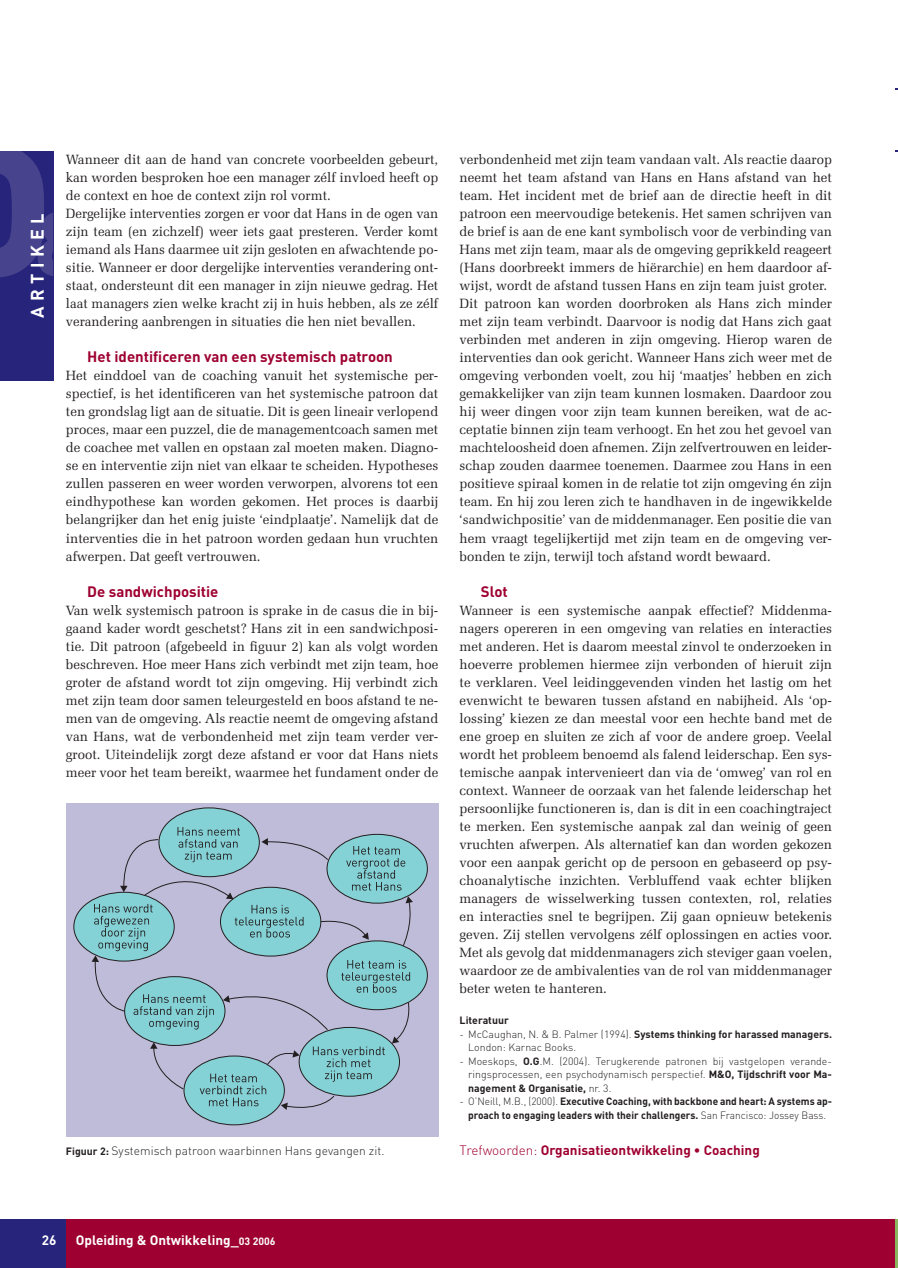
<style>
.page{position:relative;width:898px;height:1268px;background:#fff}
.page>*{position:absolute;margin:0;border:0;box-sizing:border-box;transform-origin:0 0}
.t1{font:700 18px "DIN";letter-spacing:.3em;color:#fff}
.t2{font:700 15px "DIN";color:#9e0031}
.t3{font:13.5px/18px "Zapf Elliptical 711 BT";color:#231f20;text-align:justify}
.t4{font:700 13.5px "DIN";color:#9e0031}
.t5{font:700 13.5px "DIN";color:#fff}
.t6{font:300 12px "DIN";letter-spacing:.005em;color:#231f20}
.t7{font:300 10.5px/13.5px "DIN";letter-spacing:.005em;color:#231f20}
.t8{font:700 10.5px/13.5px "DIN";color:#231f20;text-align:center;scale:.96 1}
.t9{font:700 10.5px "DIN";color:#231f20}
.s1{font-weight:700}
.s2{font-weight:300}
.s3{font-weight:700;font-size:10.5px}
.s4{font-size:10.5px}
</style>
<div class="page">
<div style="left:0;top:151px;width:53px;height:229px;background:#26247b"></div>
<svg style="left:0;top:151px;width:53px;height:126px"></svg>
<div style="left:0;top:1218px;width:66px;height:49px;background:#26247b"></div>
<div style="left:66px;top:1218px;width:829px;height:49px;background:#9e0031"></div>
<hr style="left:895px;top:1218px;width:2px;height:49px;background:#8cb55f">
<div style="left:66px;top:803px;width:372px;height:333px;background:#bfbcd9"></div>
<div style="left:159px;top:807px;width:100px;height:69px;background:#84d1d6;border-radius:50%"></div>
<div style="left:327px;top:940px;width:100px;height:69px;background:#84d1d6;border-radius:50%"></div>
<div style="left:327px;top:834px;width:100px;height:69px;background:#84d1d6;border-radius:50%"></div>
<div style="left:74px;top:892px;width:100px;height:68px;background:#84d1d6;border-radius:50%"></div>
<div style="left:184px;top:1055px;width:100px;height:69px;background:#84d1d6;border-radius:50%"></div>
<svg style="left:91px;top:826px;width:322px;height:283px"></svg>
<h1 class="t1" style="left:31px;top:318px;width:106px;rotate:-90deg">ARTIKEL</h1>
<p class="t3" style="left:66px;top:151px;width:374px;text-align:left">Wanneer dit aan de hand van concrete voorbeelden gebeurt, kan worden besproken hoe een manager zélf invloed heeft op de context en hoe de context zijn rol vormt.<br>Dergelijke interventies zorgen er voor dat Hans in de ogen van zijn team (en zichzelf) weer iets gaat presteren. Verder komt iemand als Hans daarmee uit zijn gesloten en afwachtende po&shy;sitie. Wanneer er door dergelijke interventies verandering ont&shy;staat, ondersteunt dit een manager in zijn nieuwe gedrag. Het laat managers zien welke kracht zij in huis hebben, als ze zélf verandering aanbrengen in situaties die hen niet bevallen.</p>
<p class="t2" style="left:87px;top:351px;width:307px">Het identificeren van een systemisch patroon</p>
<p class="t3" style="left:66px;top:367px;width:374px">Het einddoel van de coaching vanuit het systemische per&shy;spectief, is het identificeren van het systemische patroon dat ten grondslag ligt aan de situatie. Dit is geen lineair verlopend proces, maar een puzzel, die de managementcoach samen met de coachee met vallen en opstaan zal moeten maken. Diagno&shy;se en interventie zijn niet van elkaar te scheiden. Hypotheses zullen passeren en weer worden verworpen, alvorens tot een eindhypothese kan worden gekomen. Het proces is daarbij belangrijker dan het enig juiste ‘eindplaatje’. Namelijk dat de interventies die in het patroon worden gedaan hun vruchten afwerpen. Dat geeft vertrouwen.</p>
<p class="t2" style="left:87px;top:585px;width:133px">De sandwichpositie</p>
<p class="t3" style="left:66px;top:601px;width:374px">Van welk systemisch patroon is sprake in de casus die in bij&shy;gaand kader wordt geschetst? Hans zit in een sandwichposi&shy;tie. Dit patroon (afgebeeld in figuur 2) kan als volgt worden beschreven. Hoe meer Hans zich verbindt met zijn team, hoe groter de afstand wordt tot zijn omgeving. Hij verbindt zich met zijn team door samen teleurgesteld en boos afstand te ne&shy;men van de omgeving. Als reactie neemt de omgeving afstand van Hans, wat de verbondenheid met zijn team verder ver&shy;groot. Uiteindelijk zorgt deze afstand er voor dat Hans niets meer voor het team bereikt, waarmee het fundament onder de</p>
<p class="t3" style="left:459px;top:151px;width:374px;text-align:left">verbondenheid met zijn team vandaan valt. Als reactie daarop neemt het team afstand van Hans en Hans afstand van het team. Het incident met de brief aan de directie heeft in dit patroon een meervoudige betekenis. Het samen schrijven van de brief is aan de ene kant symbolisch voor de verbinding van Hans met zijn team, maar als de omgeving geprikkeld reageert (Hans doorbreekt immers de hiërarchie) en hem daardoor af&shy;wijst, wordt de afstand tussen Hans en zijn team juist groter.<br>Dit patroon kan worden doorbroken als Hans zich minder met zijn team verbindt. Daarvoor is nodig dat Hans zich gaat verbinden met anderen in zijn omgeving. Hierop waren de interventies dan ook gericht. Wanneer Hans zich weer met de omgeving verbonden voelt, zou hij ‘maatjes’ hebben en zich gemakkelijker van zijn team kunnen losmaken. Daardoor zou hij weer dingen voor zijn team kunnen bereiken, wat de ac&shy;ceptatie binnen zijn team verhoogt. En het zou het gevoel van machteloosheid doen afnemen. Zijn zelfvertrouwen en leider&shy;schap zouden daarmee toenemen. Daarmee zou Hans in een positieve spiraal komen in de relatie tot zijn omgeving én zijn team. En hij zou leren zich te handhaven in de ingewikkelde ‘sandwichpositie’ van de middenmanager. Een positie die van hem vraagt tegelijkertijd met zijn team en de omgeving ver&shy;bonden te zijn, terwijl toch afstand wordt bewaard.</p>
<p class="t2" style="left:480px;top:585px;width:28px">Slot</p>
<p class="t3" style="left:459px;top:601px;width:374px">Wanneer is een systemische aanpak effectief? Middenma&shy;nagers opereren in een omgeving van relaties en interacties met anderen. Het is daarom meestal zinvol te onderzoeken in hoeverre problemen hiermee zijn verbonden of hieruit zijn te verklaren. Veel leidinggevenden vinden het lastig om het evenwicht te bewaren tussen afstand en nabijheid. Als ‘op&shy;lossing’ kiezen ze dan meestal voor een hechte band met de ene groep en sluiten ze zich af voor de andere groep. Veelal wordt het probleem benoemd als falend leiderschap. Een sys&shy;temische aanpak intervenieert dan via de ‘omweg’ van rol en context. Wanneer de oorzaak van het falende leiderschap het persoonlijke functioneren is, dan is dit in een coachingtraject te merken. Een systemische aanpak zal dan weinig of geen vruchten afwerpen. Als alternatief kan dan worden gekozen voor een aanpak gericht op de persoon en gebaseerd op psy&shy;choanalytische inzichten. Verbluffend vaak echter blijken managers de wisselwerking tussen contexten, rol, relaties en interacties snel te begrijpen. Zij gaan opnieuw betekenis geven. Zij stellen vervolgens zélf oplossingen en acties voor.<br>Met als gevolg dat middenmanagers zich steviger gaan voelen, waardoor ze de ambivalenties van de rol van middenmanager beter weten te hanteren.</p>
<p class="t9" style="left:459px;top:1016px;width:51px">Literatuur</p>
<p class="t7" style="left:468px;top:1028px;width:365px;text-indent:-9px">- McCaughan, N. &amp; B. Palmer (1994). <span class="s1">Systems thinking for harassed managers.<br></span>London: Karnac Books.</p>
<p class="t7" style="left:468px;top:1055px;width:365px;text-align:justify;text-indent:-9px">- Moeskops, <span class="s1">O.G</span>.M. (2004). Terugkerende patronen bij vastgelopen verande&shy;ringsprocessen, een psychodynamisch perspectief. <span class="s1">M&amp;O, Tijdschrift voor Ma&shy;nagement &amp; Organisatie,</span> nr. 3.</p>
<p class="t8" style="left:459px;top:1095px;width:389px"><span class="s2">- O’Neill, M.B., (2000).</span> Executive Coaching, with backbone and heart: A systems ap&shy;proach to engaging leaders with their challengers. <span class="s2">San Francisco: Jossey Bass.</span></p>
<p class="t6" style="left:66px;top:1146px;width:320px"><span class="s3">Figuur 2:</span> Systemisch patroon waarbinnen Hans gevangen zit.</p>
<p class="t4" style="left:459px;top:1144px;width:301px"><span class="s2">Trefwoorden:</span> Organisatieontwikkeling • Coaching</p>
<p class="t5" style="left:42px;top:1235px;width:16px">26</p>
<p class="t5" style="left:76px;top:1235px;width:201px">Opleiding &amp; Ontwikkeling_<span class="s4">03 2006</span></p>
</div>
